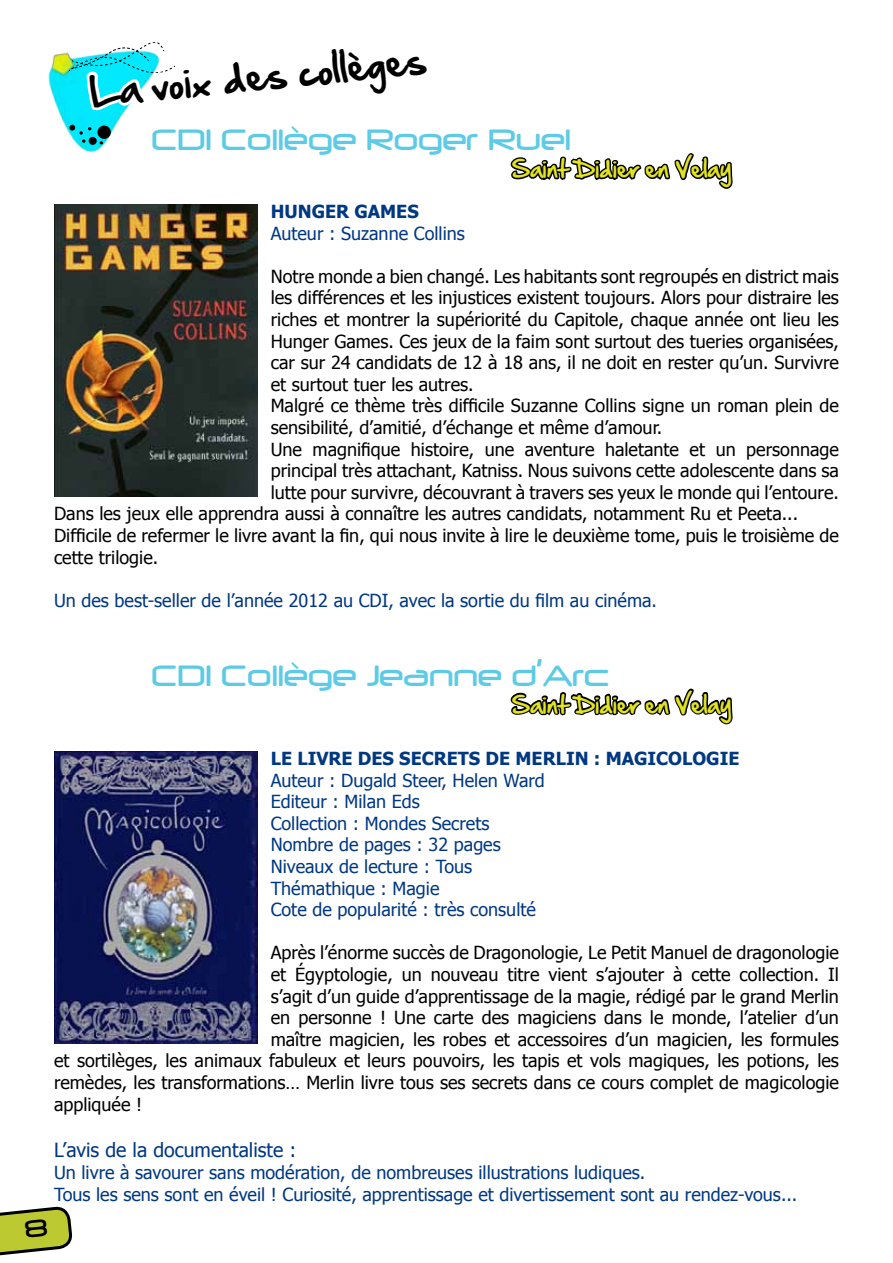
<style>
.page{position:relative;width:893px;height:1263px;background:#fff}
.page>*{position:absolute;margin:0;border:0;box-sizing:border-box;transform-origin:0 0}
.t1{font:36px "Hand Of Sean";color:#000}
.t2{font:34.5px "Neuropol";color:#5dcbe6}
.t3{font:21px "Hand Of Sean";color:#e2e421}
.t4{font:19.5px "Tahoma";color:#003882}
.t5{font:18px "Tahoma";color:#000}
.t6{font:18px/21.6px "Tahoma";color:#003882}
.t7{font:700 18px "Tahoma";color:#003882}
</style>
<div class="page">
<img style="left:48px;top:52px;width:20px;height:80px">
<svg style="left:68px;top:41px;width:107px;height:112px"></svg>
<svg style="left:510px;top:153px;width:223px;height:36px"></svg>
<svg style="left:510px;top:688px;width:223px;height:37px"></svg>
<img style="left:54px;top:751px;width:204px;height:293px">
<img style="left:54px;top:204px;width:204px;height:293px">
<svg style="left:0;top:1207px;width:72px;height:49px"></svg>
<h1 class="t1" style="left:87px;top:61px;width:340px;rotate:-6deg">La voix des collèges</h1>
<h2 class="t2" style="left:152px;top:121px;width:421px">CDI Collège Roger Ruel</h2>
<p class="t3" style="left:512px;top:150px;width:221px">Saint Didier en Velay</p>
<p class="t7" style="left:271px;top:199px;width:98px">HUNGER GAMES</p>
<p class="t6" style="left:271px;top:221px;width:196px">Auteur : Suzanne Collins</p>
<p class="t5" style="left:271px;top:264px;width:570px">Notre monde a bien changé. Les habitants sont regroupés en district mais</p>
<p class="t5" style="left:271px;top:286px;width:570px">les différences et les injustices existent toujours. Alors pour distraire les</p>
<p class="t5" style="left:271px;top:307px;width:570px">riches et montrer la supériorité du Capitole, chaque année ont lieu les</p>
<p class="t5" style="left:271px;top:329px;width:570px">Hunger Games. Ces jeux de la faim sont surtout des tueries organisées,</p>
<p class="t5" style="left:271px;top:351px;width:570px">car sur 24 candidats de 12 à 18 ans, il ne doit en rester qu’un. Survivre</p>
<p class="t5" style="left:271px;top:372px;width:204px">et surtout tuer les autres.</p>
<p class="t5" style="left:271px;top:394px;width:570px">Malgré ce thème très difficile Suzanne Collins signe un roman plein de</p>
<p class="t5" style="left:271px;top:415px;width:393px">sensibilité, d’amitié, d’échange et même d’amour.</p>
<p class="t5" style="left:271px;top:437px;width:570px">Une magnifique histoire, une aventure haletante et un personnage</p>
<p class="t5" style="left:271px;top:459px;width:570px">principal très attachant, Katniss. Nous suivons cette adolescente dans sa</p>
<p class="t5" style="left:271px;top:480px;width:570px">lutte pour survivre, découvrant à travers ses yeux le monde qui l’entoure.</p>
<p class="t5" style="left:54px;top:502px;width:746px">Dans les jeux elle apprendra aussi à connaître les autres candidats, notamment Ru et Peeta...</p>
<p class="t5" style="left:54px;top:523px;width:786px">Difficile de refermer le livre avant la fin, qui nous invite à lire le deuxième tome, puis le troisième de</p>
<p class="t5" style="left:54px;top:545px;width:106px">cette trilogie.</p>
<p class="t6" style="left:54px;top:589px;width:604px">Un des best-seller de l’année 2012 au CDI, avec la sortie du film au cinéma.</p>
<h2 class="t2" style="left:152px;top:658px;width:459px">CDI Collège Jeanne d’Arc</h2>
<p class="t3" style="left:512px;top:685px;width:221px">Saint Didier en Velay</p>
<p class="t7" style="left:271px;top:746px;width:39px">LE LIVRE</p>
<p class="t7" style="left:358px;top:746px;width:13px">DES</p>
<p class="t7" style="left:399px;top:746px;width:13px">SECRE</p>
<p class="t7" style="left:458px;top:746px;width:86px">TS DE MERLIN</p>
<p class="t7" style="left:594px;top:746px;width:67px">: MAGICOLO</p>
<p class="t7" style="left:706px;top:746px;width:24px">GIE</p>
<p class="t6" style="left:271px;top:768px;width:276px">Auteur : Dugald Steer, Helen Ward<br>Editeur : Milan Eds<br>Collection : Mondes Secrets<br>Nombre de pages : 32 pages<br>Niveaux de lecture : Tous<br>Thémathique : Magie<br>Cote de popularité : très consulté</p>
<p class="t5" style="left:271px;top:941px;width:570px">Après l’énorme succès de Dragonologie, Le Petit Manuel de dragonologie</p>
<p class="t5" style="left:271px;top:962px;width:570px">et Égyptologie, un nouveau titre vient s’ajouter à cette collection. Il</p>
<p class="t5" style="left:271px;top:984px;width:570px">s’agit d’un guide d’apprentissage de la magie, rédigé par le grand Merlin</p>
<p class="t5" style="left:271px;top:1006px;width:570px">en personne ! Une carte des magiciens dans le monde, l’atelier d’un</p>
<p class="t5" style="left:271px;top:1027px;width:570px">maître magicien, les robes et accessoires d’un magicien, les formules</p>
<p class="t5" style="left:54px;top:1049px;width:786px">et sortilèges, les animaux fabuleux et leurs pouvoirs, les tapis et vols magiques, les potions, les</p>
<p class="t5" style="left:54px;top:1070px;width:786px">remèdes, les transformations… Merlin livre tous ses secrets dans ce cours complet de magicologie</p>
<p class="t5" style="left:54px;top:1092px;width:90px">appliquée !</p>
<p class="t4" style="left:54px;top:1137px;width:244px">L’avis de la documentaliste :</p>
<p class="t6" style="left:54px;top:1161px;width:745px">Un livre à savourer sans modération, de nombreuses illustrations ludiques.<br>Tous les sens sont en éveil ! Curiosité, apprentissage et divertissement sont au rendez-vous...</p>
</div>
